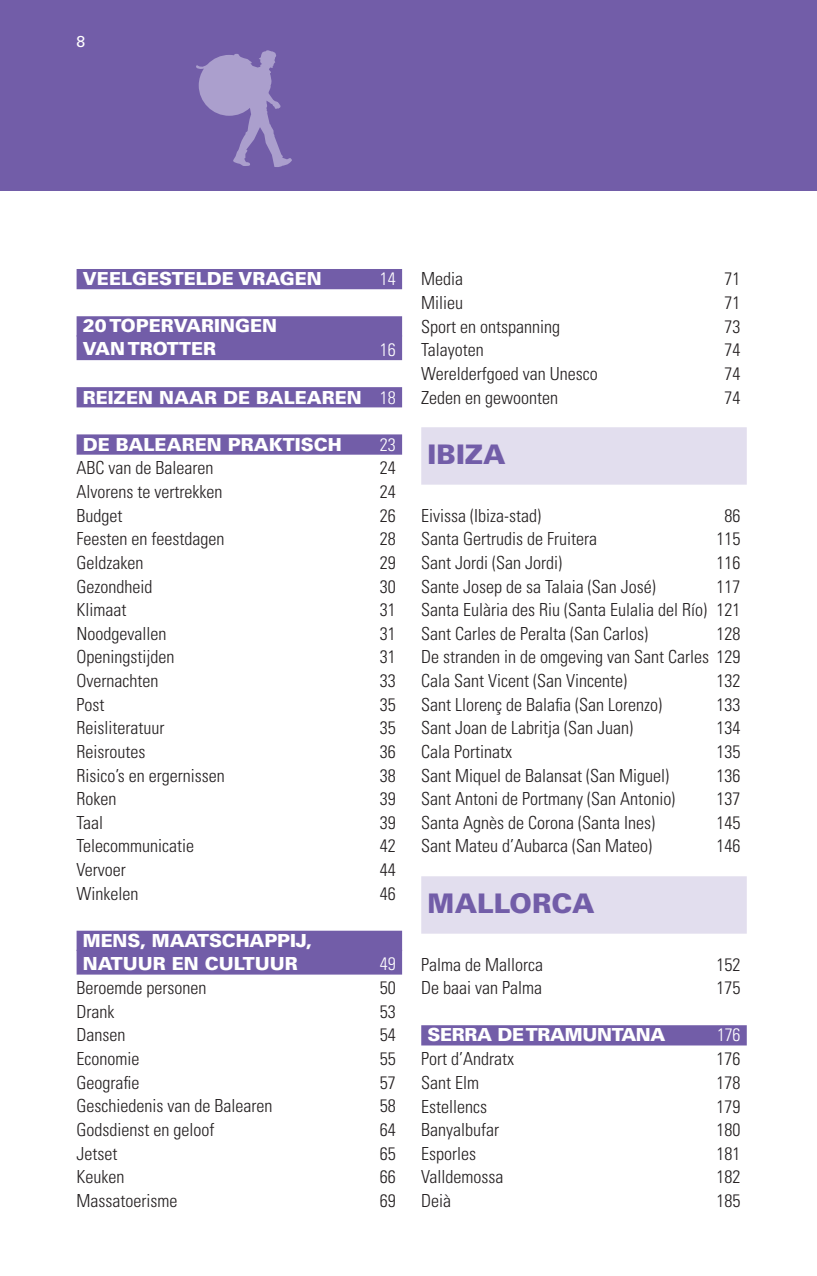
<style>
.page{position:relative;width:817px;height:1276px;background:#fff}
.page>*{position:absolute;margin:0;border:0;box-sizing:border-box;transform-origin:0 0}
.t1{font:900 27px "Univers LT Std";color:#725da8}
.t2{font:300 condensed 18px/23.6px "Univers LT Std";color:#231f20;text-align:justify}
.t3{font:900 18px/23.6px "Univers LT Std";color:#fff}
.t4{font:900 18px "Univers LT Std";letter-spacing:-.02em;color:#fff}
.t5{font:300 condensed 18px "Univers LT Std";color:#fff}
.t6{font:15.75px "Univers LT Std";color:#fff}
.s1{font-weight:300;font-stretch:condensed}
</style>
<div class="page">
<div style="left:0;top:0;width:816px;height:191px;background:#725da8"></div>
<div style="left:77px;top:269px;width:325px;height:20px;background:#725da8"></div>
<div style="left:77px;top:316px;width:325px;height:20px;background:#725da8"></div>
<div style="left:77px;top:335px;width:325px;height:25px;background:#725da8"></div>
<div style="left:77px;top:387px;width:325px;height:20px;background:#725da8"></div>
<div style="left:77px;top:434px;width:325px;height:21px;background:#725da8"></div>
<div style="left:77px;top:930px;width:325px;height:21px;background:#725da8"></div>
<div style="left:77px;top:950px;width:325px;height:24px;background:#725da8"></div>
<div style="left:421px;top:427px;width:325px;height:58px;background:#e2deee"></div>
<div style="left:421px;top:876px;width:325px;height:57px;background:#e2deee"></div>
<div style="left:421px;top:1025px;width:325px;height:20px;background:#725da8"></div>
<p class="t6" style="left:77px;top:32px;width:10px">8</p>
<p class="t3" style="left:83px;top:267px;width:240px">VEELGESTELDE VRAGEN</p>
<p class="t5" style="left:379px;top:268px;width:17px">14</p>
<p class="t3" style="left:83px;top:313px;width:195px">20 TOPERVARINGEN<br>VAN TROTTER</p>
<p class="t5" style="left:379px;top:339px;width:17px">16</p>
<p class="t3" style="left:83px;top:385px;width:314px">REIZEN NAAR DE BALEAREN <span class="s1">18</span></p>
<p class="t3" style="left:83px;top:432px;width:260px">DE BALEAREN PRAKTISCH</p>
<p class="t5" style="left:379px;top:434px;width:17px">23</p>
<p class="t2" style="left:77px;top:456px;width:138px">ABC van de Balearen</p>
<p class="t2" style="left:379px;top:456px;width:17px">24</p>
<p class="t2" style="left:77px;top:480px;width:147px">Alvorens te vertrekken</p>
<p class="t2" style="left:379px;top:480px;width:17px">24</p>
<p class="t2" style="left:77px;top:503px;width:47px">Budget</p>
<p class="t2" style="left:379px;top:503px;width:17px">26</p>
<p class="t2" style="left:77px;top:527px;width:149px">Feesten en feestdagen</p>
<p class="t2" style="left:379px;top:527px;width:17px">28</p>
<p class="t2" style="left:77px;top:551px;width:68px">Geldzaken</p>
<p class="t2" style="left:379px;top:551px;width:17px">29</p>
<p class="t2" style="left:77px;top:574px;width:77px">Gezondheid</p>
<p class="t2" style="left:379px;top:574px;width:17px">30</p>
<p class="t2" style="left:77px;top:598px;width:51px">Klimaat</p>
<p class="t2" style="left:379px;top:598px;width:17px">31</p>
<p class="t2" style="left:77px;top:621px;width:91px">Noodgevallen</p>
<p class="t2" style="left:379px;top:621px;width:17px">31</p>
<p class="t2" style="left:77px;top:645px;width:99px">Openingstijden</p>
<p class="t2" style="left:379px;top:645px;width:17px">31</p>
<p class="t2" style="left:77px;top:669px;width:83px">Overnachten</p>
<p class="t2" style="left:379px;top:669px;width:17px">33</p>
<p class="t2" style="left:77px;top:692px;width:29px">Post</p>
<p class="t2" style="left:379px;top:692px;width:17px">35</p>
<p class="t2" style="left:77px;top:716px;width:89px">Reisliteratuur</p>
<p class="t2" style="left:379px;top:716px;width:17px">35</p>
<p class="t2" style="left:77px;top:740px;width:70px">Reisroutes</p>
<p class="t2" style="left:379px;top:740px;width:17px">36</p>
<p class="t2" style="left:77px;top:763px;width:150px">Risico’s en ergernissen</p>
<p class="t2" style="left:379px;top:763px;width:17px">38</p>
<p class="t2" style="left:77px;top:787px;width:41px">Roken</p>
<p class="t2" style="left:379px;top:787px;width:17px">39</p>
<p class="t2" style="left:77px;top:810px;width:28px">Taal</p>
<p class="t2" style="left:379px;top:810px;width:17px">39</p>
<p class="t2" style="left:77px;top:834px;width:119px">Telecommunicatie</p>
<p class="t2" style="left:379px;top:834px;width:17px">42</p>
<p class="t2" style="left:77px;top:858px;width:51px">Vervoer</p>
<p class="t2" style="left:379px;top:858px;width:17px">44</p>
<p class="t2" style="left:77px;top:881px;width:63px">Winkelen</p>
<p class="t2" style="left:379px;top:881px;width:17px">46</p>
<p class="t3" style="left:83px;top:929px;width:231px;line-height:22.7px">MENS, MAATSCHAPPIJ,<br>NATUUR EN CULTUUR</p>
<p class="t5" style="left:379px;top:952px;width:17px">49</p>
<p class="t2" style="left:77px;top:976px;width:131px">Beroemde personen</p>
<p class="t2" style="left:379px;top:976px;width:17px">50</p>
<p class="t2" style="left:77px;top:999px;width:39px">Drank</p>
<p class="t2" style="left:379px;top:999px;width:17px">53</p>
<p class="t2" style="left:77px;top:1023px;width:50px">Dansen</p>
<p class="t2" style="left:379px;top:1023px;width:17px">54</p>
<p class="t2" style="left:77px;top:1047px;width:64px">Economie</p>
<p class="t2" style="left:379px;top:1047px;width:17px">55</p>
<p class="t2" style="left:77px;top:1070px;width:64px">Geografie</p>
<p class="t2" style="left:379px;top:1070px;width:17px">57</p>
<p class="t2" style="left:77px;top:1094px;width:197px">Geschiedenis van de Balearen</p>
<p class="t2" style="left:379px;top:1094px;width:17px">58</p>
<p class="t2" style="left:77px;top:1117px;width:139px">Godsdienst en geloof</p>
<p class="t2" style="left:379px;top:1117px;width:17px">64</p>
<p class="t2" style="left:77px;top:1141px;width:42px">Jetset</p>
<p class="t2" style="left:379px;top:1141px;width:17px">65</p>
<p class="t2" style="left:77px;top:1165px;width:49px">Keuken</p>
<p class="t2" style="left:379px;top:1165px;width:17px">66</p>
<p class="t2" style="left:77px;top:1188px;width:102px">Massatoerisme</p>
<p class="t2" style="left:379px;top:1188px;width:17px">69</p>
<p class="t2" style="left:421px;top:267px;width:43px">Media</p>
<p class="t2" style="left:724px;top:267px;width:17px">71</p>
<p class="t2" style="left:421px;top:291px;width:43px">Milieu</p>
<p class="t2" style="left:724px;top:291px;width:17px">71</p>
<p class="t2" style="left:421px;top:314px;width:140px">Sport en ontspanning</p>
<p class="t2" style="left:724px;top:314px;width:17px">73</p>
<p class="t2" style="left:421px;top:338px;width:64px">Talayoten</p>
<p class="t2" style="left:724px;top:338px;width:17px">74</p>
<p class="t2" style="left:421px;top:362px;width:178px">Werelderfgoed van Unesco</p>
<p class="t2" style="left:724px;top:362px;width:17px">74</p>
<p class="t2" style="left:421px;top:385px;width:138px">Zeden en gewoonten</p>
<p class="t2" style="left:724px;top:385px;width:17px">74</p>
<h1 class="t1" style="left:427px;top:438px;width:79px">IBIZA</h1>
<p class="t2" style="left:421px;top:503px;width:121px">Eivissa (Ibiza-stad)</p>
<p class="t2" style="left:724px;top:503px;width:17px">86</p>
<p class="t2" style="left:421px;top:527px;width:177px">Santa Gertrudis de Fruitera</p>
<p class="t2" style="left:716px;top:527px;width:25px">115</p>
<p class="t2" style="left:421px;top:551px;width:142px">Sant Jordi (San Jordi)</p>
<p class="t2" style="left:716px;top:551px;width:25px">116</p>
<p class="t2" style="left:421px;top:574px;width:236px">Sante Josep de sa Talaia (San José)</p>
<p class="t2" style="left:421px;top:574px;width:320px;text-indent:295px">117<br>Santa Eulària des Riu (Santa Eulalia del Río) 121<br>Sant Carles de Peralta (San Carlos)</p>
<p class="t2" style="left:421px;top:622px;width:320px;text-indent:295px">128<br>De stranden in de omgeving van Sant Carles 129<br>Cala Sant Vicent (San Vincente)</p>
<p class="t2" style="left:716px;top:669px;width:25px">132</p>
<p class="t2" style="left:421px;top:692px;width:242px">Sant Llorenç de Balafia (San Lorenzo)</p>
<p class="t2" style="left:716px;top:692px;width:25px">133</p>
<p class="t2" style="left:421px;top:716px;width:213px">Sant Joan de Labritja (San Juan)</p>
<p class="t2" style="left:716px;top:716px;width:25px">134</p>
<p class="t2" style="left:421px;top:740px;width:92px">Cala Portinatx</p>
<p class="t2" style="left:716px;top:740px;width:25px">135</p>
<p class="t2" style="left:421px;top:763px;width:249px">Sant Miquel de Balansat (San Miguel)</p>
<p class="t2" style="left:716px;top:763px;width:25px">136</p>
<p class="t2" style="left:421px;top:787px;width:255px">Sant Antoni de Portmany (San Antonio)</p>
<p class="t2" style="left:716px;top:787px;width:25px">137</p>
<p class="t2" style="left:421px;top:810px;width:235px">Santa Agnès de Corona (Santa Ines)</p>
<p class="t2" style="left:716px;top:810px;width:25px">145</p>
<p class="t2" style="left:421px;top:834px;width:232px">Sant Mateu d’Aubarca (San Mateo)</p>
<p class="t2" style="left:716px;top:834px;width:25px">146</p>
<h1 class="t1" style="left:427px;top:886px;width:168px">MALLORCA</h1>
<p class="t2" style="left:421px;top:952px;width:123px">Palma de Mallorca</p>
<p class="t2" style="left:716px;top:952px;width:25px">152</p>
<p class="t2" style="left:421px;top:976px;width:122px">De baai van Palma</p>
<p class="t2" style="left:716px;top:976px;width:25px">175</p>
<p class="t4" style="left:427px;top:1023px;width:239px">SERRA DE TRAMUNTANA</p>
<p class="t5" style="left:717px;top:1023px;width:25px">176</p>
<p class="t2" style="left:421px;top:1047px;width:94px">Port d’Andratx</p>
<p class="t2" style="left:716px;top:1047px;width:25px">176</p>
<p class="t2" style="left:421px;top:1070px;width:59px">Sant Elm</p>
<p class="t2" style="left:716px;top:1070px;width:25px">178</p>
<p class="t2" style="left:421px;top:1094px;width:67px">Estellencs</p>
<p class="t2" style="left:716px;top:1094px;width:25px">179</p>
<p class="t2" style="left:421px;top:1118px;width:79px">Banyalbufar</p>
<p class="t2" style="left:716px;top:1118px;width:25px">180</p>
<p class="t2" style="left:421px;top:1141px;width:56px">Esporles</p>
<p class="t2" style="left:716px;top:1141px;width:25px">181</p>
<p class="t2" style="left:421px;top:1165px;width:84px">Valldemossa</p>
<p class="t2" style="left:716px;top:1165px;width:25px">182</p>
<p class="t2" style="left:421px;top:1188px;width:31px">Deià</p>
<p class="t2" style="left:716px;top:1188px;width:25px">185</p>
</div>
